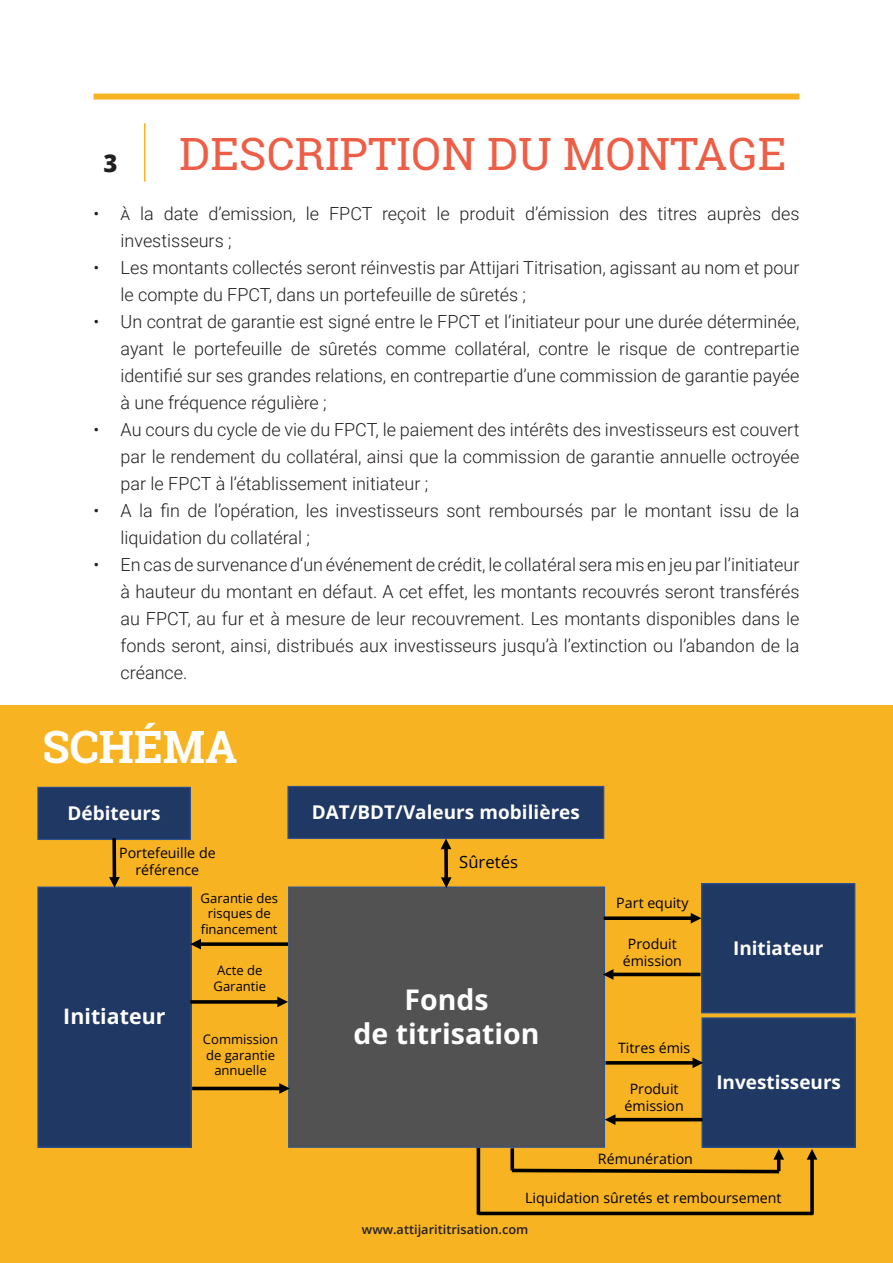
<style>
.page{position:relative;width:893px;height:1263px;background:#fff}
.page>*{position:absolute;margin:0;border:0;box-sizing:border-box;transform-origin:0 0}
.t1{font:45px "Roboto Slab";color:#ed5e46}
.t2{font:700 45px "Roboto Slab";color:#fff}
.t3{font:700 28.5px/34.2px "Open Sans";color:#fff;text-align:center}
.t4{font:800 24px "Open Sans";color:#231f20}
.t5{font:700 21.3px "Open Sans";color:#fff}
.t6{font:700 18.9px "Open Sans";color:#fff}
.t7{font:300 18px/27px "Roboto";color:#231f20}
.t8{font:16.65px "Open Sans";color:#000}
.t9{font:14.25px/17.1px "Open Sans";color:#000;text-align:center}
.t10{font:13.05px/15.6px "Open Sans";color:#000;text-align:center}
.t11{font:600 12.75px "Open Sans";color:#231f20}
</style>
<div class="page">
<div style="left:0;top:706px;width:893px;height:557px;background:#f7b321"></div>
<hr style="left:144px;top:123px;width:1px;height:59px;background:#fbb323">
<div style="left:94px;top:94px;width:705px;height:6px;background:#f7b321"></div>
<div style="left:288px;top:886px;width:317px;height:262px;background:#525252;border:1px solid #2f528f"></div>
<div style="left:38px;top:887px;width:153px;height:260px;background:#203864"></div>
<div style="left:37px;top:886px;width:155px;height:262px;border:1px solid #2f528f"></div>
<div style="left:702px;top:1018px;width:153px;height:129px;background:#203864"></div>
<div style="left:701px;top:1017px;width:155px;height:131px;border:1px solid #2f528f"></div>
<svg style="left:201px;top:942px;width:87px;height:4px"></svg>
<svg style="left:190px;top:939px;width:11px;height:10px"></svg>
<svg style="left:190px;top:1000px;width:87px;height:4px"></svg>
<svg style="left:277px;top:996px;width:11px;height:11px"></svg>
<div style="left:288px;top:786px;width:316px;height:52px;background:#203864"></div>
<div style="left:287px;top:786px;width:317px;height:53px;border:1px solid #2f528f"></div>
<svg style="left:444px;top:849px;width:4px;height:28px"></svg>
<svg style="left:441px;top:877px;width:11px;height:11px"></svg>
<svg style="left:441px;top:838px;width:10px;height:11px"></svg>
<hr style="left:605px;top:1061px;width:89px;height:3px;background:#000">
<svg style="left:693px;top:1057px;width:10px;height:11px"></svg>
<hr style="left:614px;top:1118px;width:88px;height:3px;background:#000">
<svg style="left:605px;top:1114px;width:10px;height:11px"></svg>
<div style="left:38px;top:787px;width:152px;height:52px;background:#203864"></div>
<div style="left:37px;top:787px;width:154px;height:53px;border:1px solid #2f528f"></div>
<svg style="left:112px;top:838px;width:4px;height:39px"></svg>
<svg style="left:109px;top:877px;width:11px;height:11px"></svg>
<hr style="left:192px;top:1087px;width:89px;height:3px;background:#000">
<svg style="left:279px;top:1083px;width:11px;height:11px"></svg>
<div style="left:702px;top:884px;width:153px;height:129px;background:#203864"></div>
<div style="left:701px;top:883px;width:154px;height:130px;border:1px solid #2f528f"></div>
<svg style="left:604px;top:916px;width:87px;height:4px"></svg>
<svg style="left:691px;top:913px;width:10px;height:10px"></svg>
<hr style="left:612px;top:973px;width:88px;height:3px;background:#000">
<svg style="left:603px;top:969px;width:10px;height:11px"></svg>
<svg style="left:510px;top:1149px;width:274px;height:25px"></svg>
<hr style="left:477px;top:1148px;width:3px;height:67px;background:#000">
<svg style="left:810px;top:1160px;width:4px;height:55px"></svg>
<svg style="left:807px;top:1149px;width:10px;height:11px"></svg>
<hr style="left:478px;top:1212px;width:335px;height:3px;background:#000">
<h3 class="t4" style="left:104px;top:147px;width:16px">3</h3>
<h1 class="t1" style="left:179px;top:123px;width:609px">DESCRIPTION DU MONTAGE</h1>
<p class="t7" style="left:121px;top:199px;width:680px;text-indent:-27px">• À la date d’emission, le FPCT reçoit le produit d’émission des titres auprès des investisseurs ;</p>
<p class="t7" style="left:121px;top:253px;width:680px;text-indent:-27px">• Les montants collectés seront réinvestis par Attijari Titrisation, agissant au nom et pour le compte du FPCT, dans un portefeuille de sûretés ;</p>
<p class="t7" style="left:121px;top:307px;width:680px;text-align:justify;text-indent:-27px">• Un contrat de garantie est signé entre le FPCT et l’initiateur pour une durée déterminée, ayant le portefeuille de sûretés comme collatéral, contre le risque de contrepartie identifié sur ses grandes relations, en contrepartie d’une commission de garantie payée à une fréquence régulière ;</p>
<p class="t7" style="left:121px;top:415px;width:680px;text-align:justify;text-indent:-27px">• Au cours du cycle de vie du FPCT, le paiement des intérêts des investisseurs est couvert par le rendement du collatéral, ainsi que la commission de garantie annuelle octroyée par le FPCT à l’établissement initiateur ;</p>
<p class="t7" style="left:121px;top:496px;width:680px;text-indent:-27px">• A la fin de l’opération, les investisseurs sont remboursés par le montant issu de la liquidation du collatéral ;</p>
<p class="t7" style="left:121px;top:550px;width:680px;text-align:justify;text-indent:-27px">• En cas de survenance d‘un événement de crédit, le collatéral sera mis en jeu par l’initiateur à hauteur du montant en défaut. A cet effet, les montants recouvrés seront transférés au FPCT, au fur et à mesure de leur recouvrement. Les montants disponibles dans le fonds seront, ainsi, distribués aux investisseurs jusqu’à l’extinction ou l’abandon de la créance.</p>
<h1 class="t2" style="left:43px;top:716px;width:196px">SCHÉMA</h1>
<p class="t6" style="left:68px;top:800px;width:94px">Débiteurs</p>
<p class="t9" style="left:119px;top:844px;width:98px">Portefeuille de référence</p>
<p class="t10" style="left:201px;top:890px;width:79px">Garantie des risques de financement</p>
<p class="t5" style="left:63px;top:1002px;width:104px">Initiateur</p>
<p class="t10" style="left:213px;top:962px;width:54px;text-align:left">Acte de<br>Garantie</p>
<p class="t10" style="left:203px;top:1031px;width:77px">Commission de garantie annuelle</p>
<p class="t6" style="left:312px;top:799px;width:270px">DAT/BDT/Valeurs mobilières</p>
<p class="t8" style="left:459px;top:850px;width:60px">Sûretés</p>
<h2 class="t3" style="left:354px;top:981px;width:188px">Fonds<br>de titrisation</h2>
<p class="t9" style="left:616px;top:894px;width:74px">Part equity</p>
<p class="t9" style="left:623px;top:935px;width:61px">Produit émission</p>
<p class="t6" style="left:733px;top:935px;width:92px">Initiateur</p>
<p class="t9" style="left:618px;top:1039px;width:74px">Titres émis</p>
<p class="t9" style="left:625px;top:1079px;width:61px">Produit émission</p>
<p class="t6" style="left:716px;top:1069px;width:126px">Investisseurs</p>
<p class="t9" style="left:598px;top:1150px;width:97px">Rémunération</p>
<p class="t9" style="left:525px;top:1189px;width:258px">Liquidation sûretés et remboursement</p>
<p class="t11" style="left:362px;top:1220px;width:168px">www.attijarititrisation.com</p>
</div>
